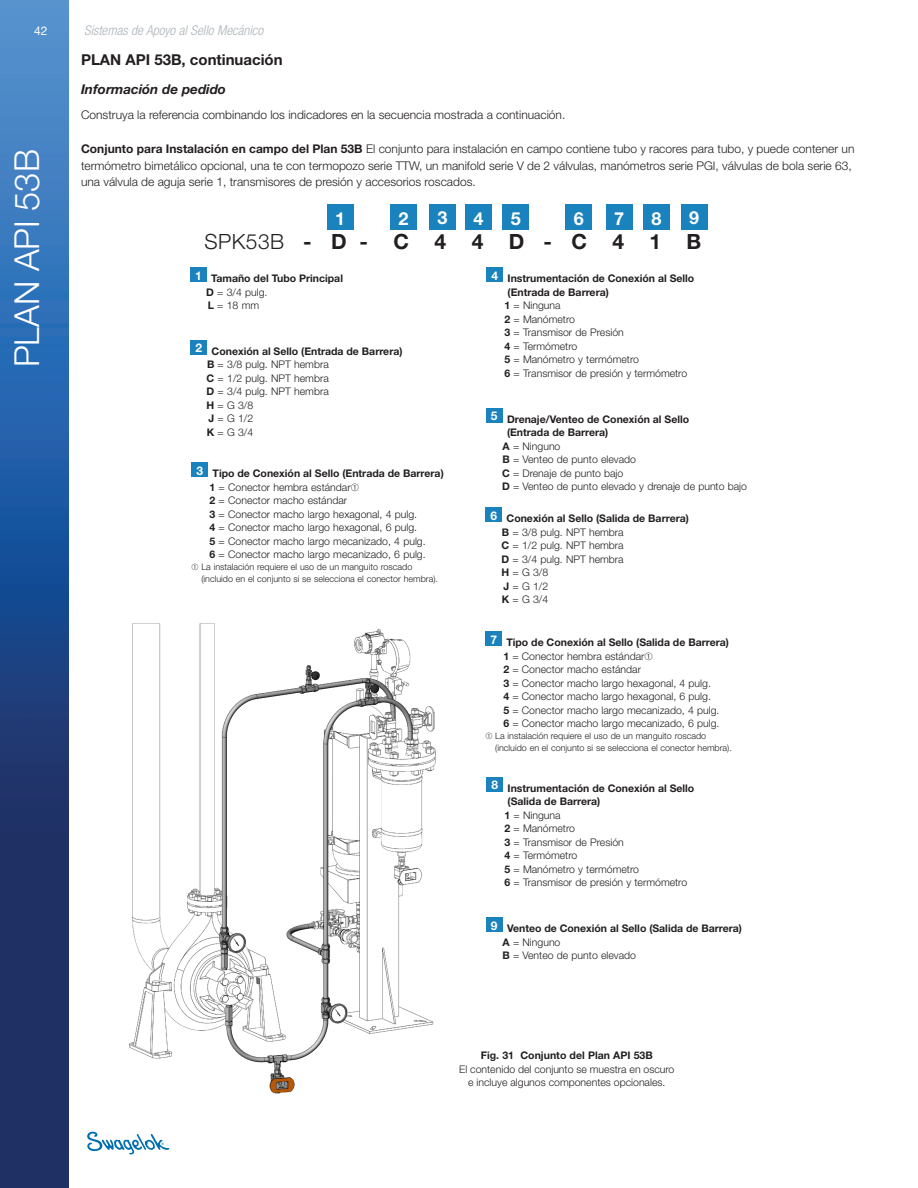
<style>
.page{position:relative;width:918px;height:1188px;background:#fff}
.page>*{position:absolute;margin:0;border:0;box-sizing:border-box;transform-origin:0 0}
.t1{font:300 34.5px "Helvetica Neue LT Std";color:#fff}
.t2{font:700 21px "Helvetica Neue LT Std";color:#231f20}
.t3{font:700 18px "Helvetica Neue LT Std";color:#fff}
.Subhead_2{font:700 15px "Helvetica Neue LT Std";color:#231f20}
.t4{font:italic 300 condensed 13.5px "Helvetica Neue LT Std";color:#adb4ba}
.Subhead_3{font:italic 700 13.5px "Helvetica Neue LT Std";color:#231f20}
.Body{font:300 12px/16.5px "Helvetica Neue LT Std";color:#231f20}
.Image_title{font:700 12px "Helvetica Neue LT Std";color:#fff}
.t5{font:12px "Helvetica Neue LT Std";color:#fff}
.Designators{font:300 10.5px/13.5px "Helvetica Neue LT Std";color:#231f20;text-align:center}
.Order_head{font:700 10.5px/13.5px "Helvetica Neue LT Std";color:#231f20}
.Image_title-2{font:700 10.5px "Helvetica Neue LT Std";color:#231f20}
.Designators-2{font:300 9px/12px "Helvetica Neue LT Std";color:#231f20}
.s1{font-weight:700}
.s2{font-weight:300}
</style>
<div class="page">
<svg style="left:87px;top:1132px;width:82px;height:22px"></svg>
<img style="left:0;top:0;width:68px;height:1188px">
<img style="left:129px;top:623px;width:307px;height:471px">
<div style="left:390px;top:205px;width:27px;height:25px;background:#1a82bc"></div>
<div style="left:327px;top:205px;width:27px;height:25px;background:#1a82bc"></div>
<div style="left:429px;top:204px;width:27px;height:25px;background:#1a82bc"></div>
<div style="left:190px;top:267px;width:17px;height:15px;background:#1a82bc"></div>
<div style="left:465px;top:205px;width:27px;height:25px;background:#1a82bc"></div>
<div style="left:502px;top:204px;width:27px;height:25px;background:#1a82bc"></div>
<div style="left:565px;top:205px;width:27px;height:25px;background:#1a82bc"></div>
<div style="left:606px;top:204px;width:27px;height:25px;background:#1a82bc"></div>
<div style="left:487px;top:267px;width:16px;height:15px;background:#1a82bc"></div>
<div style="left:643px;top:205px;width:27px;height:25px;background:#1a82bc"></div>
<div style="left:681px;top:204px;width:27px;height:25px;background:#1a82bc"></div>
<div style="left:191px;top:340px;width:16px;height:15px;background:#1a82bc"></div>
<div style="left:192px;top:462px;width:16px;height:15px;background:#1a82bc"></div>
<div style="left:486px;top:507px;width:16px;height:15px;background:#1a82bc"></div>
<div style="left:485px;top:631px;width:17px;height:15px;background:#1a82bc"></div>
<div style="left:486px;top:408px;width:17px;height:15px;background:#1a82bc"></div>
<div style="left:487px;top:777px;width:16px;height:15px;background:#1a82bc"></div>
<div style="left:486px;top:917px;width:17px;height:15px;background:#1a82bc"></div>
<p class="t5" style="left:34px;top:23px;width:15px">42</p>
<p class="t4" style="left:84px;top:22px;width:180px">Sistemas de Apoyo al Sello Mecánico</p>
<p class="Subhead_2" style="left:81px;top:50px;width:203px">PLAN API 53B, continuación</p>
<p class="Subhead_3" style="left:81px;top:81px;width:147px">Información de pedido</p>
<p class="Body" style="left:81px;top:106px;width:486px">Construya la referencia combinando los indicadores en la secuencia mostrada a continuación.</p>
<p class="t1" style="left:6px;top:367px;width:219px;rotate:-90deg">PLAN API 53B</p>
<p class="Body" style="left:81px;top:140px;width:775px"><span class="s1">Conjunto para Instalación en campo del Plan 53B</span> El conjunto para instalación en campo contiene tubo y racores para tubo, y puede contener un termómetro bimetálico opcional, una te con termopozo serie TTW, un manifold serie V de 2 válvulas, manómetros serie PGI, válvulas de bola serie 63, una válvula de aguja serie 1, transmisores de presión y accesorios roscados.</p>
<p class="t3" style="left:335px;top:207px;width:12px">1</p>
<p class="t3" style="left:399px;top:207px;width:12px">2</p>
<p class="t3" style="left:437px;top:207px;width:12px">3</p>
<p class="t3" style="left:652px;top:207px;width:12px">8</p>
<p class="t3" style="left:689px;top:207px;width:12px">9</p>
<p class="t3" style="left:473px;top:207px;width:12px">4</p>
<p class="t3" style="left:511px;top:207px;width:12px">5</p>
<p class="t3" style="left:574px;top:207px;width:12px">6</p>
<p class="t3" style="left:614px;top:207px;width:12px">7</p>
<p class="t2" style="left:205px;top:229px;width:498px"><span class="s2">SPK53B</span> - D - C 4 4 D - C 4 1 B</p>
<p class="Image_title" style="left:195px;top:268px;width:8px">1</p>
<p class="Order_head" style="left:211px;top:272px;width:133px">Tamaño del Tubo Principal</p>
<p class="Designators" style="left:206px;top:285px;width:63px"><span class="s1">D</span> = 3/4 pulg.</p>
<p class="Designators" style="left:208px;top:299px;width:53px"><span class="s1">L</span> = 18 mm</p>
<p class="Image_title" style="left:492px;top:268px;width:8px">4</p>
<p class="Order_head" style="left:508px;top:272px;width:188px">Instrumentación de Conexión al Sello (Entrada de Barrera)</p>
<p class="Designators" style="left:505px;top:299px;width:58px"><span class="s1">1</span> = Ninguna</p>
<p class="Designators" style="left:505px;top:312px;width:72px"><span class="s1">2</span> = Manómetro</p>
<p class="Designators" style="left:505px;top:326px;width:121px"><span class="s1">3</span> = Transmisor de Presión</p>
<p class="Designators" style="left:505px;top:339px;width:74px"><span class="s1">4</span> = Termómetro</p>
<p class="Designators" style="left:505px;top:353px;width:136px"><span class="s1">5</span> = Manómetro y termómetro</p>
<p class="Designators" style="left:505px;top:366px;width:184px"><span class="s1">6</span> = Transmisor de presión y termómetro</p>
<p class="Image_title" style="left:196px;top:341px;width:8px">2</p>
<p class="Order_head" style="left:212px;top:344px;width:192px">Conexión al Sello (Entrada de Barrera)</p>
<p class="Designators" style="left:207px;top:357px;width:123px"><span class="s1">B</span> = 3/8 pulg. NPT hembra</p>
<p class="Designators" style="left:207px;top:371px;width:124px"><span class="s1">C</span> = 1/2 pulg. NPT hembra</p>
<p class="Designators" style="left:207px;top:384px;width:124px"><span class="s1">D</span> = 3/4 pulg. NPT hembra</p>
<p class="Designators" style="left:207px;top:398px;width:48px"><span class="s1">H</span> = G 3/8</p>
<p class="Designators" style="left:209px;top:411px;width:46px"><span class="s1">J</span> = G 1/2</p>
<p class="Designators" style="left:207px;top:425px;width:48px"><span class="s1">K</span> = G 3/4</p>
<p class="Image_title" style="left:197px;top:463px;width:8px">3</p>
<p class="Order_head" style="left:213px;top:466px;width:233px">Tipo de Conexión al Sello (Entrada de Barrera)</p>
<p class="Designators" style="left:210px;top:480px;width:151px"><span class="s1">1</span> = Conector hembra estándar➀</p>
<p class="Designators" style="left:210px;top:493px;width:139px"><span class="s1">2</span> = Conector macho estándar</p>
<p class="Designators" style="left:210px;top:507px;width:209px"><span class="s1">3</span> = Conector macho largo hexagonal, 4 pulg.</p>
<p class="Designators" style="left:210px;top:520px;width:209px"><span class="s1">4</span> = Conector macho largo hexagonal, 6 pulg.</p>
<p class="Designators" style="left:210px;top:534px;width:218px"><span class="s1">5</span> = Conector macho largo mecanizado, 4 pulg.</p>
<p class="Designators" style="left:210px;top:547px;width:218px"><span class="s1">6</span> = Conector macho largo mecanizado, 6 pulg.</p>
<p class="Designators-2" style="left:201px;top:561px;width:238px;text-indent:-10px">➀ La instalación requiere el uso de un manguito roscado (incluido en el conjunto si se selecciona el conector hembra).</p>
<p class="Image_title" style="left:491px;top:409px;width:8px">5</p>
<p class="Order_head" style="left:507px;top:412px;width:184px">Drenaje/Venteo de Conexión al Sello (Entrada de Barrera)</p>
<p class="Designators" style="left:503px;top:439px;width:59px"><span class="s1">A</span> = Ninguno</p>
<p class="Designators" style="left:502px;top:453px;width:135px"><span class="s1">B</span> = Venteo de punto elevado</p>
<p class="Designators" style="left:502px;top:466px;width:123px"><span class="s1">C</span> = Drenaje de punto bajo</p>
<p class="Designators" style="left:502px;top:480px;width:247px"><span class="s1">D</span> = Venteo de punto elevado y drenaje de punto bajo</p>
<p class="Image_title" style="left:490px;top:508px;width:8px">6</p>
<p class="Order_head" style="left:507px;top:511px;width:184px">Conexión al Sello (Salida de Barrera)</p>
<p class="Designators" style="left:502px;top:525px;width:123px"><span class="s1">B</span> = 3/8 pulg. NPT hembra</p>
<p class="Designators" style="left:502px;top:538px;width:124px"><span class="s1">C</span> = 1/2 pulg. NPT hembra</p>
<p class="Designators" style="left:502px;top:552px;width:124px"><span class="s1">D</span> = 3/4 pulg. NPT hembra</p>
<p class="Designators" style="left:502px;top:565px;width:48px"><span class="s1">H</span> = G 3/8</p>
<p class="Designators" style="left:504px;top:579px;width:46px"><span class="s1">J</span> = G 1/2</p>
<p class="Designators" style="left:502px;top:592px;width:48px"><span class="s1">K</span> = G 3/4</p>
<p class="Image_title" style="left:490px;top:632px;width:8px">7</p>
<p class="Order_head" style="left:506px;top:636px;width:224px">Tipo de Conexión al Sello (Salida de Barrera)</p>
<p class="Designators" style="left:503px;top:649px;width:151px"><span class="s1">1</span> = Conector hembra estándar➀</p>
<p class="Designators" style="left:503px;top:663px;width:139px"><span class="s1">2</span> = Conector macho estándar</p>
<p class="Designators" style="left:503px;top:676px;width:209px"><span class="s1">3</span> = Conector macho largo hexagonal, 4 pulg.</p>
<p class="Designators" style="left:503px;top:690px;width:209px"><span class="s1">4</span> = Conector macho largo hexagonal, 6 pulg.</p>
<p class="Designators" style="left:503px;top:703px;width:218px"><span class="s1">5</span> = Conector macho largo mecanizado, 4 pulg.</p>
<p class="Designators" style="left:503px;top:717px;width:218px"><span class="s1">6</span> = Conector macho largo mecanizado, 6 pulg.</p>
<p class="Designators-2" style="left:495px;top:730px;width:238px;text-indent:-10px">➀ La instalación requiere el uso de un manguito roscado (incluido en el conjunto si se selecciona el conector hembra).</p>
<p class="Image_title" style="left:492px;top:778px;width:8px">8</p>
<p class="Order_head" style="left:508px;top:781px;width:188px">Instrumentación de Conexión al Sello (Salida de Barrera)</p>
<p class="Designators" style="left:505px;top:808px;width:58px"><span class="s1">1</span> = Ninguna</p>
<p class="Designators" style="left:505px;top:822px;width:72px"><span class="s1">2</span> = Manómetro</p>
<p class="Designators" style="left:505px;top:835px;width:121px"><span class="s1">3</span> = Transmisor de Presión</p>
<p class="Designators" style="left:505px;top:849px;width:74px"><span class="s1">4</span> = Termómetro</p>
<p class="Designators" style="left:505px;top:862px;width:136px"><span class="s1">5</span> = Manómetro y termómetro</p>
<p class="Designators" style="left:505px;top:876px;width:184px"><span class="s1">6</span> = Transmisor de presión y termómetro</p>
<p class="Image_title" style="left:491px;top:918px;width:8px">9</p>
<p class="Order_head" style="left:507px;top:921px;width:237px">Venteo de Conexión al Sello (Salida de Barrera)</p>
<p class="Designators" style="left:503px;top:935px;width:59px"><span class="s1">A</span> = Ninguno</p>
<p class="Designators" style="left:502px;top:949px;width:135px"><span class="s1">B</span> = Venteo de punto elevado</p>
<p class="Image_title-2" style="left:481px;top:1049px;width:173px">Fig. 31 Conjunto del Plan API 53B</p>
<p class="Designators" style="left:459px;top:1062px;width:217px">El contenido del conjunto se muestra en oscuro e incluye algunos componentes opcionales.</p>
</div>
